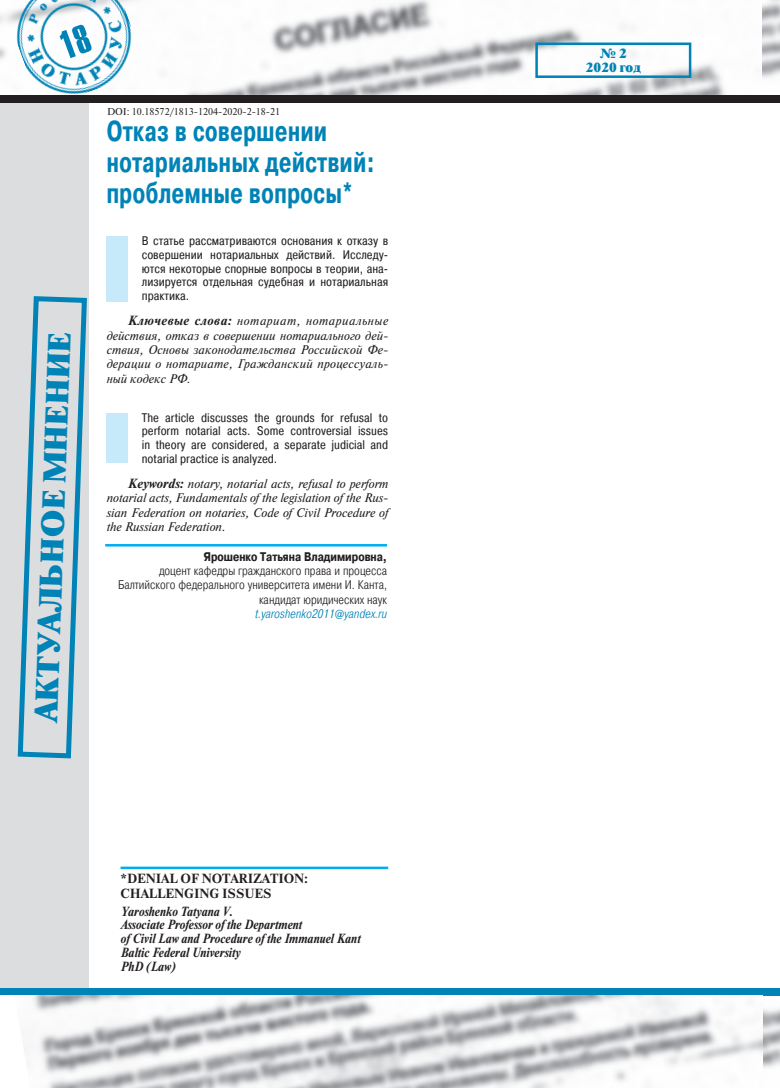
<style>
.page{position:relative;width:780px;height:1088px;background:#fff}
.page>*{position:absolute;margin:0;border:0;box-sizing:border-box;transform-origin:0 0}
.t1{font:30px "Newton XC";color:#0083b6}
.t2{font:700 28.75px/31.2px "Pragmatica Cond";color:#0083b6;scale:.85 1}
.t3{font:italic 12.5px/14.4px "Newton C";color:#231f20;text-align:justify}
.t4{font:12.5px/13.8px "Pragmatica Cond";color:#231f20;text-align:justify}
.t5{font:italic 700 12.5px/13.8px "Newton C";color:#231f20;scale:.9 1}
.t6{font:300 12.5px/14.4px "Pragmatica Cond";color:#231f20;text-align:right}
.t7{font:700 12.5px/15px "Newton C";color:#231f20}
.t8{font:700 12.5px "Pragmatica Cond C";color:#231f20}
.t9{font:italic 300 12.5px "Pragmatica Cond";color:#0083b6}
.t10{font:12.5px/13.8px "Newton XC";color:#0083b6;text-align:center}
.t11{font:10px "Newton C";color:#231f20}
.s1{font-weight:700}
</style>
<div class="page">
<img style="left:0;top:0;width:780px;height:96px">
<img style="left:24px;top:996px;width:756px;height:92px">
<div style="left:0;top:103px;width:89px;height:886px;background:#dcdddf"></div>
<div style="left:762px;top:96px;width:18px;height:7px;background:#231f20"></div>
<div style="left:762px;top:989px;width:18px;height:7px;background:#0083b6"></div>
<svg style="left:534px;top:41px;width:158px;height:38px"></svg>
<div style="left:0;top:96px;width:762px;height:7px;background:#231f20"></div>
<img style="left:2px;top:0;width:145px;height:96px">
<div style="left:0;top:989px;width:762px;height:7px;background:#0083b6"></div>
<svg style="left:17px;top:296px;width:70px;height:463px"></svg>
<hr style="left:120px;top:866px;width:268px;height:3px;background:#00aeef">
<div style="left:106px;top:236px;width:22px;height:66px;background:#c6eafa"></div>
<div style="left:106px;top:413px;width:22px;height:49px;background:#c6eafa"></div>
<hr style="left:105px;top:544px;width:282px;height:2px;background:#00aeef">
<svg style="left:58px;top:24px;width:35px;height:35px"></svg>
<h1 class="t1" style="left:29px;top:722px;width:392px;rotate:-88deg">АКТУАЛЬНОЕ МНЕНИЕ</h1>
<p class="t11" style="left:107px;top:108px;width:174px">DOI: 10.18572/1813-1204-2020-2-18-21</p>
<h2 class="t2" style="left:106px;top:117px;width:317px">Отказ в совершении нотариальных действий: проблемные вопросы*</h2>
<p class="t4" style="left:142px;top:235px;width:248px">В статье рассматриваются основания к отказу в совершении нотариальных действий. Исследу&shy;ются некоторые спорные вопросы в теории, ана&shy;лизируется отдельная судебная и нотариальная практика.</p>
<p class="t3" style="left:106px;top:315px;width:283px;text-indent:21px"><span class="s1">Ключевые слова:</span> нотариат, нотариальные действия, отказ в совершении нотариального дей&shy;ствия, Основы законодательства Российской Фе&shy;дерации о нотариате, Гражданский процессуаль&shy;ный кодекс РФ.</p>
<p class="t4" style="left:142px;top:411px;width:248px">The article discusses the grounds for refusal to perform notarial acts. Some controversial issues in theory are considered, a separate judicial and notarial practice is analyzed.</p>
<p class="t3" style="left:106px;top:478px;width:283px;text-indent:21px"><span class="s1">Keywords:</span> notary, notarial acts, refusal to perform notarial acts, Fundamentals of the legislation of the Rus&shy;sian Federation on notaries, Code of Civil Procedure of the Russian Federation.</p>
<p class="t8" style="left:204px;top:549px;width:185px">Ярошенко Татьяна Владимировна,</p>
<p class="t6" style="left:118px;top:564px;width:270px">доцент кафедры гражданского права и процесса<br>Балтийского федерального университета имени И. Канта, кандидат юридических наук</p>
<p class="t9" style="left:255px;top:609px;width:133px">t.yaroshenko2011@yandex.ru</p>
<p class="t7" style="left:120px;top:872px;width:189px">*DENIAL OF NOTARIZATION:<br>CHALLENGING ISSUES</p>
<p class="t5" style="left:120px;top:905px;width:268px">Yaroshenko Tatyana V.<br>Associate Professor of the Department<br>of Civil Law and Procedure of the Immanuel Kant<br>Baltic Federal University<br>PhD (Law)</p>
<p class="t10" style="left:586px;top:47px;width:56px">№ 2<br>2020 год</p>
</div>
